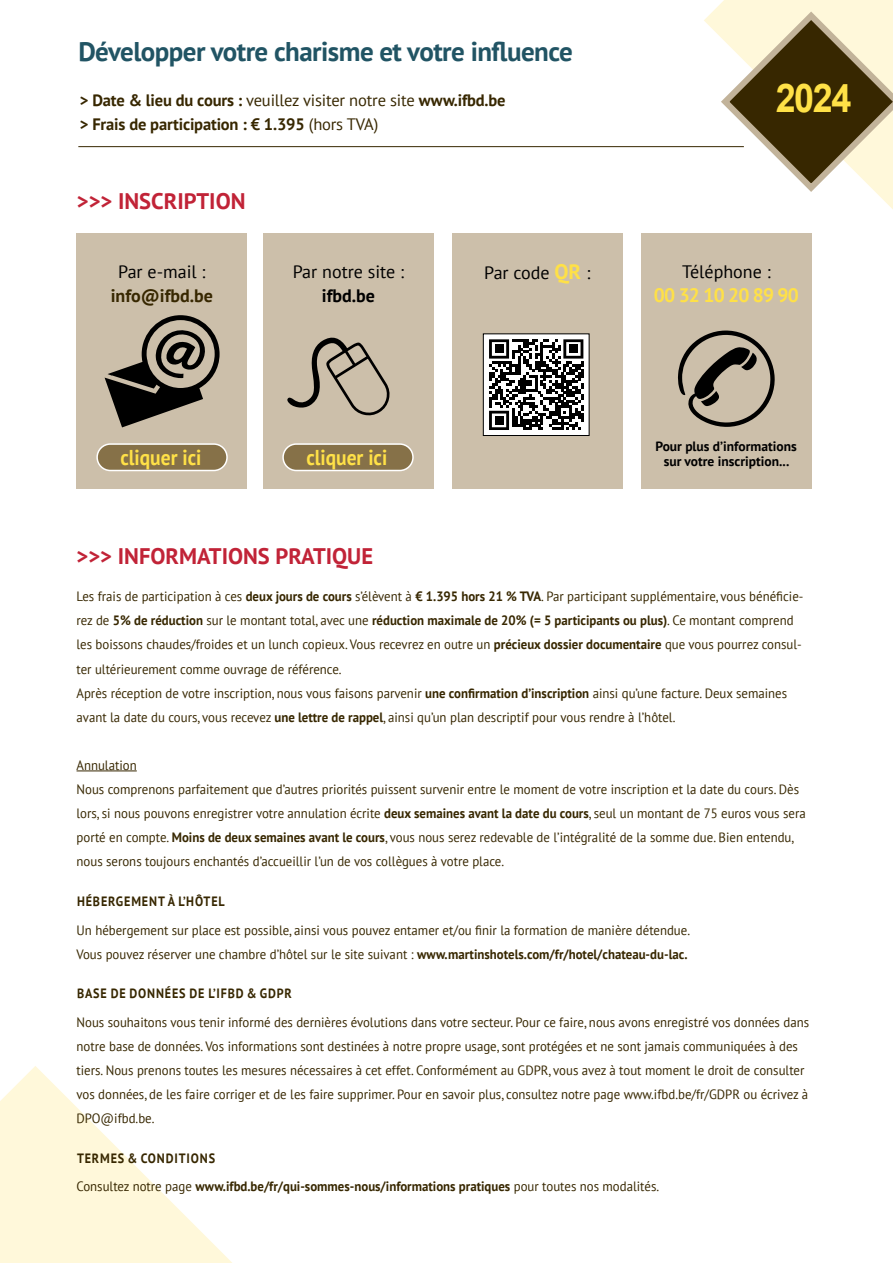
<style>
.page{position:relative;width:893px;height:1263px;background:#fff}
.page>*{position:absolute;margin:0;border:0;box-sizing:border-box;transform-origin:0 0}
.t1{font:700 39.6px "Arial";color:#ffe147;scale:.91 1}
.t2{font:700 27px "PT Sans";letter-spacing:-.02em;color:#215464}
.t3{font:700 22.5px "PT Sans";color:#c12337}
.t4{font:700 21.45px "PT Sans";color:#ffe147;scale:.91 1}
.t5{font:700 19.5px "PT Sans";letter-spacing:-.04em;color:#ffe147}
.t6{font:18px "PT Sans";color:#000}
.t7{font:700 18px "PT Sans";color:#372700}
.t8{font:700 18px "PT Sans";color:#000}
.t9{font:700 16.5px/24px "PT Sans";letter-spacing:-.01em;color:#372700}
.t10{font:13.5px/24.2px "PT Sans";color:#372700;scale:.95 1}
.t11{font:700 13.5px/28.3px "PT Sans";color:#372700;scale:.9 1}
.t12{font:700 13.5px "PT Sans";letter-spacing:.07em;color:#372700;scale:.9 1}
.t13{font:700 13.5px "PT Sans";color:#000}
.s1{font-weight:400}
.s2{font-weight:700;font-size:21px;color:#ffe147}
.s3{font-weight:700}
</style>
<div class="page">
<svg style="left:0;top:1066px;width:232px;height:197px;fill:#fff8da"></svg>
<svg style="left:704px;top:0;width:189px;height:209px"></svg>
<hr style="left:78px;top:146px;width:666px;height:1px;background:#372700">
<div style="left:77px;top:234px;width:170px;height:255px;background:#ccbfaa"></div>
<svg style="left:105px;top:315px;width:115px;height:112px"></svg>
<div style="left:263px;top:234px;width:170px;height:255px;background:#ccbfaa"></div>
<div style="left:452px;top:234px;width:170px;height:255px;background:#ccbfaa"></div>
<div style="left:641px;top:234px;width:170px;height:255px;background:#ccbfaa"></div>
<div style="left:97px;top:444px;width:130px;height:26px;background:#867148;border-radius:13px"></div>
<div style="left:96px;top:443px;width:132px;height:28px;border:2px solid #fff;border-radius:13px"></div>
<hr style="left:77px;top:770px;width:60px;height:1px;background:#372700">
<div style="left:283px;top:444px;width:130px;height:26px;background:#867148;border-radius:13px"></div>
<div style="left:282px;top:443px;width:132px;height:28px;border:2px solid #fff;border-radius:13px"></div>
<div style="left:483px;top:334px;width:106px;height:101px;background:#fff"></div>
<svg style="left:489px;top:339px;width:94px;height:91px"></svg>
<div style="left:495px;top:345px;width:8px;height:8px;background:#000"></div>
<div style="left:569px;top:345px;width:9px;height:8px;background:#000"></div>
<div style="left:495px;top:416px;width:8px;height:8px;background:#000"></div>
<div style="left:483px;top:333px;width:106px;height:103px;border:1px solid #000"></div>
<svg style="left:284px;top:443px;width:113px;height:7px"></svg>
<h2 class="t2" style="left:78px;top:33px;width:496px">Développer votre charisme et votre influence</h2>
<p class="t9" style="left:80px;top:88px;width:427px">&gt; Date &amp; lieu du cours : <span class="s1">veuillez visiter notre site</span> www.ifbd.be &gt; Frais de participation : € 1.395 <span class="s1">(hors TVA)</span></p>
<h3 class="t3" style="left:77px;top:186px;width:170px">&gt;&gt;&gt; INSCRIPTION</h3>
<h1 class="t1" style="left:776px;top:72px;width:85px">2024</h1>
<h3 class="t6" style="left:118px;top:260px;width:89px">Par e-mail :</h3>
<h3 class="t7" style="left:111px;top:283px;width:104px">info@ifbd.be</h3>
<h3 class="t6" style="left:293px;top:260px;width:113px">Par notre site :</h3>
<h3 class="t8" style="left:322px;top:283px;width:55px">ifbd.be</h3>
<h3 class="t6" style="left:484px;top:261px;width:108px">Par code <span class="s2">QR</span> :</h3>
<h3 class="t6" style="left:682px;top:260px;width:90px">Téléphone :</h3>
<h3 class="t5" style="left:654px;top:282px;width:146px">00 32 10 20 89 90</h3>
<p class="t13" style="left:655px;top:437px;width:143px">Pour plus d’informations</p>
<h3 class="t4" style="left:120px;top:443px;width:90px">cliquer ici</h3>
<p class="t13" style="left:664px;top:452px;width:127px">sur votre inscription...</p>
<h3 class="t4" style="left:306px;top:443px;width:90px">cliquer ici</h3>
<h3 class="t3" style="left:77px;top:541px;width:298px">&gt;&gt;&gt; INFORMATIONS PRATIQUE</h3>
<p class="t10" style="left:77px;top:584px;width:767px">Les frais de participation à ces <span class="s3">deux jours de cours</span> s’élèvent à <span class="s3">€ 1.395 hors 21 % TVA</span>. Par participant supplémentaire, vous bénéficie&shy;rez de <span class="s3">5% de réduction</span> sur le montant total, avec une <span class="s3">réduction maximale de 20% (= 5 participants ou plus)</span>. Ce montant comprend les boissons chaudes/froides et un lunch copieux. Vous recevrez en outre un <span class="s3">précieux dossier documentaire</span> que vous pourrez consul&shy;ter ultérieurement comme ouvrage de référence.<br>Après réception de votre inscription, nous vous faisons parvenir <span class="s3">une confirmation d’inscription</span> ainsi qu’une facture. Deux semaines avant la date du cours, vous recevez <span class="s3">une lettre de rappel</span>, ainsi qu’un plan descriptif pour vous rendre à l’hôtel.</p>
<p class="t10" style="left:77px;top:753px;width:769px">Annulation<br>Nous comprenons parfaitement que d’autres priorités puissent survenir entre le moment de votre inscription et la date du cours. Dès lors, si nous pouvons enregistrer votre annulation écrite <span class="s3">deux semaines avant la date du cours</span>, seul un montant de 75 euros vous sera porté en compte. <span class="s3">Moins de deux semaines avant le cours</span>, vous nous serez redevable de l’intégralité de la somme due. Bien entendu, nous serons toujours enchantés d’accueillir l’un de vos collègues à votre place.</p>
<p class="t12" style="left:77px;top:892px;width:166px">HÉBERGEMENT À L’HÔTEL</p>
<p class="t10" style="left:77px;top:917px;width:647px">Un hébergement sur place est possible, ainsi vous pouvez entamer et/ou finir la formation de manière détendue.<br>Vous pouvez réserver une chambre d’hôtel sur le site suivant : <span class="s3">www.martinshotels.com/fr/hotel/chateau-du-lac.</span></p>
<p class="t12" style="left:77px;top:985px;width:240px">BASE DE DONNÉES DE L’IFBD &amp; GDPR</p>
<p class="t10" style="left:77px;top:1010px;width:773px">Nous souhaitons vous tenir informé des dernières évolutions dans votre secteur. Pour ce faire, nous avons enregistré vos données dans notre base de données. Vos informations sont destinées à notre propre usage, sont protégées et ne sont jamais communiquées à des tiers. Nous prenons toutes les mesures nécessaires à cet effet. Conformément au GDPR, vous avez à tout moment le droit de consulter vos données, de les faire corriger et de les faire supprimer. Pour en savoir plus, consultez notre page www.ifbd.be/fr/GDPR ou écrivez à DPO@ifbd.be.</p>
<p class="t11" style="left:77px;top:1144px;width:649px">TERMES &amp; CONDITIONS<br><span class="s1">Consultez notre page</span> www.ifbd.be/fr/qui-sommes-nous/informations pratiques <span class="s1">pour toutes nos modalités.</span></p>
</div>
